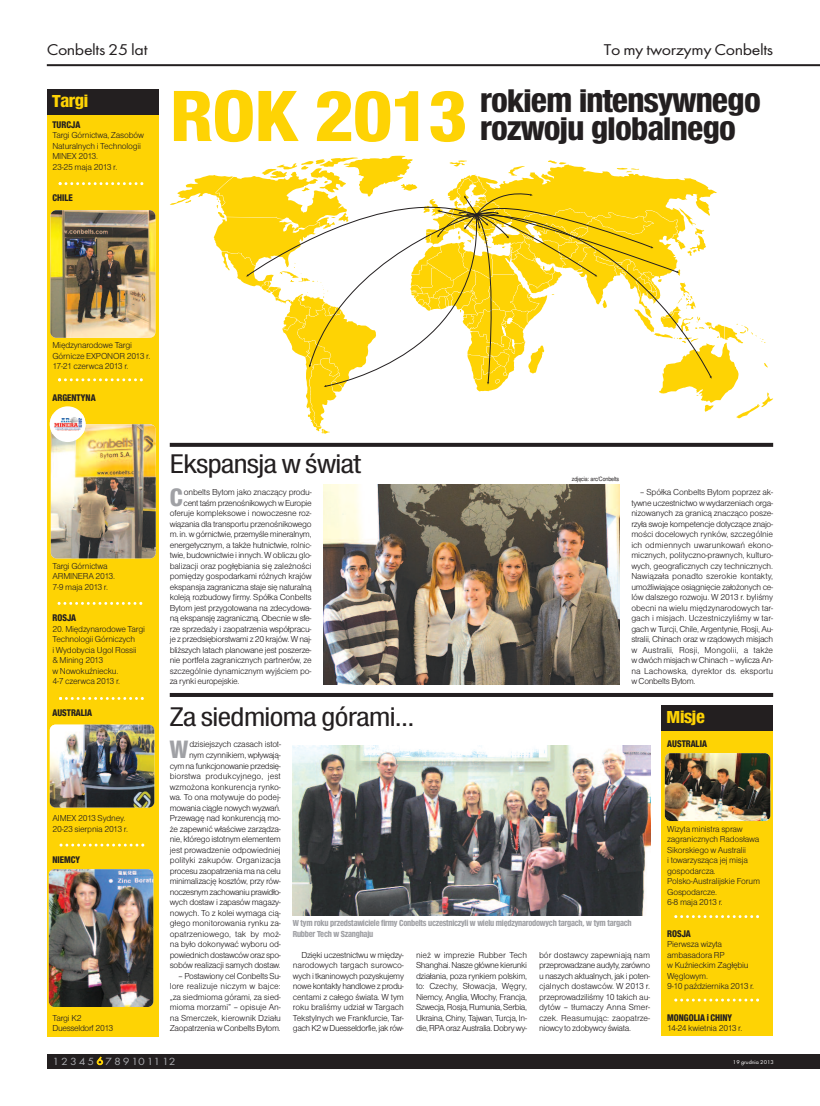
<style>
.page{position:relative;width:820px;height:1106px;background:#fff}
.page>*{position:absolute;margin:0;border:0;box-sizing:border-box;transform-origin:0 0}
.t1{font:75px "Wro Head";letter-spacing:-.02em;color:#fed304;scale:1.15 1}
.t2{font:33px/28px "Wro Head";letter-spacing:-.02em;color:#231f20;scale:1.15 1}
.t3{font:28px "Wro Sans Med";letter-spacing:-.02em;color:#231f20;scale:1.15 1}
.t4{font:26.1px "Wro Head";color:#a0a1a5;scale:1.05 1}
.t5{font:18px "Wro Head";letter-spacing:-.02em;color:#fed304;scale:1.15 1}
.t6{font:16.2px "Futura Book Pl";letter-spacing:-.025em;color:#231f20;scale:1.11 1}
.t7{font:10.8px "Futura Book Pl";letter-spacing:.165em;color:#a8a9ad;scale:1.11 1}
.t8{font:10px "Wro Head";letter-spacing:-.005em;color:#231f20}
.t9{font:300 9px/10.5px "Nimbus Sans DCE";letter-spacing:-.03em;color:#231f20}
.t10{font:9px/10.5px "Wro Head";letter-spacing:-.025em;color:#a0a1a5}
.t11{font:5.9px "Nimbus San LCE";letter-spacing:-.015em;color:#231f20;scale:.89 1}
.t12{font:5.7px "Futura Book Pl";letter-spacing:-.005em;color:#fff;scale:1.05 1}
.s1{color:#fed304}
</style>
<div class="page">
<div style="left:661px;top:705px;width:111px;height:330px;background:#fed304"></div>
<hr style="left:47px;top:64px;width:772px;height:2px;background:#231f20">
<div style="left:47px;top:1054px;width:772px;height:15px;background:#231f20"></div>
<div style="left:47px;top:89px;width:111px;height:947px;background:#fed304"></div>
<div style="left:47px;top:89px;width:111px;height:26px;background:#231f20"></div>
<img style="left:51px;top:424px;width:105px;height:134px;border-radius:6px">
<img style="left:50px;top:210px;width:105px;height:128px;border-radius:6px">
<img style="left:50px;top:724px;width:104px;height:83px;border-radius:6px">
<img style="left:49px;top:869px;width:104px;height:138px;border-radius:6px">
<img style="left:664px;top:753px;width:106px;height:68px;border-radius:6px">
<img style="left:323px;top:485px;width:295px;height:199px">
<svg style="left:170px;top:156px;width:602px;height:277px"></svg>
<svg style="left:170px;top:443px;width:602px;height:4px;fill:#231f20"></svg>
<hr style="left:170px;top:693px;width:602px;height:4px;background:#231f20">
<div style="left:661px;top:705px;width:111px;height:25px;background:#231f20"></div>
<svg style="left:674px;top:915px;width:84px;height:3px"></svg>
<svg style="left:59px;top:843px;width:85px;height:3px"></svg>
<svg style="left:59px;top:697px;width:85px;height:3px"></svg>
<svg style="left:58px;top:602px;width:84px;height:3px"></svg>
<svg style="left:58px;top:378px;width:85px;height:3px"></svg>
<svg style="left:59px;top:182px;width:84px;height:3px"></svg>
<svg style="left:674px;top:998px;width:84px;height:3px"></svg>
<div style="left:50px;top:406px;width:35px;height:36px;background:#fff;border-radius:50%"></div>
<img style="left:50px;top:414px;width:35px;height:19px">
<img style="left:292px;top:746px;width:358px;height:169px">
<h3 class="t6" style="left:47px;top:40px;width:92px">Conbelts 25 lat</h3>
<h3 class="t6" style="left:603px;top:40px;width:154px">To my tworzymy Conbelts</h3>
<h3 class="t5" style="left:52px;top:90px;width:33px">targi</h3>
<p class="t8" style="left:53px;top:118px;width:29px">turcJa</p>
<p class="t9" style="left:52px;top:130px;width:93px">Targi Górnictwa, Zasobów<br>Naturalnych i Technologii<br>MINEX 2013.<br>23-25 maja 2013 r.</p>
<p class="t8" style="left:53px;top:192px;width:22px">cHile</p>
<h1 class="t1" style="left:170px;top:71px;width:260px">rok 2013</h1>
<h2 class="t2" style="left:480px;top:87px;width:245px">rokiem intensywnego rozwoju globalnego</h2>
<p class="t9" style="left:52px;top:340px;width:99px">Międzynarodowe Targi<br>Górnicze EXPONOR 2013 r.<br>17-21 czerwca 2013 r.</p>
<p class="t8" style="left:53px;top:391px;width:45px">argentyna</p>
<p class="t9" style="left:52px;top:560px;width:64px">Targi Górnictwa<br>ARMINERA 2013.<br>7-9 maja 2013 r.</p>
<p class="t8" style="left:53px;top:612px;width:25px">roSJa</p>
<p class="t9" style="left:52px;top:623px;width:94px">20. Międzynarodowe Targi<br>Technologii Górniczych<br>i Wydobycia Ugol Rossii<br>&amp; Mining 2013<br>w Nowokuźniecku.<br>4-7 czerwca 2013 r.</p>
<p class="t8" style="left:53px;top:706px;width:41px">auStralia</p>
<p class="t9" style="left:52px;top:812px;width:77px">AIMEX 2013 Sydney.<br>20-23 sierpnia 2013 r.</p>
<p class="t8" style="left:53px;top:853px;width:29px">niemcy</p>
<p class="t9" style="left:52px;top:1012px;width:62px">Targi K2<br>Duesseldorf 2013</p>
<h3 class="t3" style="left:170px;top:447px;width:168px">Ekspansja w świat</h3>
<h3 class="t4" style="left:170px;top:481px;width:14px">c</h3>
<p class="t9" style="left:184px;top:487px;width:129px">onbelts Bytom jako znaczący produ-</p>
<p class="t9" style="left:183px;top:497px;width:129px">cent taśm przenośnikowych w Europie</p>
<p class="t9" style="left:170px;top:508px;width:143px">oferuje kompleksowe i nowoczesne roz-</p>
<p class="t9" style="left:170px;top:518px;width:143px">wiązania dla transportu przenośnikowego</p>
<p class="t9" style="left:170px;top:529px;width:143px">m. in. w górnictwie, przemyśle mineralnym,</p>
<p class="t9" style="left:170px;top:539px;width:143px">energetycznym, a także hutnictwie, rolnic-</p>
<p class="t9" style="left:170px;top:550px;width:143px">twie, budownictwie i innych. W obliczu glo-</p>
<p class="t9" style="left:170px;top:560px;width:143px">balizacji oraz pogłębiania się zależności</p>
<p class="t9" style="left:170px;top:571px;width:143px">pomiędzy gospodarkami różnych krajów</p>
<p class="t9" style="left:170px;top:581px;width:143px">ekspansja zagraniczna staje się naturalną</p>
<p class="t9" style="left:170px;top:592px;width:143px">koleją rozbudowy firmy. Spółka Conbelts</p>
<p class="t9" style="left:170px;top:602px;width:143px">Bytom jest przygotowana na zdecydowa-</p>
<p class="t9" style="left:170px;top:613px;width:143px">ną ekspansję zagraniczną. Obecnie w sfe-</p>
<p class="t9" style="left:170px;top:623px;width:143px">rze sprzedaży i zaopatrzenia współpracu-</p>
<p class="t9" style="left:170px;top:634px;width:143px">je z przedsiębiorstwami z 20 krajów. W naj-</p>
<p class="t9" style="left:170px;top:644px;width:143px">bliższych latach planowane jest poszerze-</p>
<p class="t9" style="left:170px;top:655px;width:143px">nie portfela zagranicznych partnerów, ze</p>
<p class="t9" style="left:170px;top:665px;width:143px">szczególnie dynamicznym wyjściem po-</p>
<p class="t9" style="left:170px;top:676px;width:71px">za rynki europejskie.</p>
<p class="t11" style="left:571px;top:476px;width:55px">zdjęcia: arc/Conbelts</p>
<p class="t9" style="left:631px;top:487px;width:143px;text-align:justify;text-indent:9px">– Spółka Conbelts Bytom poprzez ak&shy;tywne uczestnictwo w wydarzeniach orga&shy;nizowanych za granicą znacząco posze&shy;rzyła swoje kompetencje dotyczące znajo&shy;mości docelowych rynków, szczególnie ich odmiennych uwarunkowań ekono&shy;micznych, polityczno-prawnych, kulturo&shy;wych, geograficznych czy technicznych.<br>Nawiązała ponadto szerokie kontakty, umożliwiające osiągnięcie założonych ce&shy;lów dalszego rozwoju. W 2013 r. byliśmy obecni na wielu międzynarodowych tar&shy;gach i misjach. Uczestniczyliśmy w tar&shy;gach w Turcji, Chile, Argentynie, Rosji, Au&shy;stralii, Chinach oraz w rządowych misjach w Australii, Rosji, Mongolii, a także w dwóch misjach w Chinach – wylicza An&shy;na Lachowska, dyrektor ds. eksportu w Conbelts Bytom.</p>
<h3 class="t3" style="left:170px;top:699px;width:214px">Za siedmioma górami…</h3>
<h3 class="t5" style="left:666px;top:706px;width:35px">misje</h3>
<h3 class="t4" style="left:170px;top:733px;width:19px">w</h3>
<p class="t9" style="left:170px;top:739px;width:113px;text-align:right">dzisiejszych czasach istot-<br>nym czynnikiem, wpływają-<br>cym na funkcjonowanie przedsię&shy;biorstwa produkcyjnego, jest wzmożona konkurencja rynko&shy;wa. To ona motywuje do podej&shy;mowania ciągle nowych wyzwań.<br>Przewagę nad konkurencją mo&shy;że zapewnić właściwe zarządza&shy;nie, którego istotnym elementem jest prowadzenie odpowiedniej polityki zakupów. Organizacja procesu zaopatrzenia ma na celu minimalizację kosztów, przy rów&shy;noczesnym zachowaniu prawidło&shy;wych dostaw i zapasów magazy&shy;nowych. To z kolei wymaga cią&shy;głego monitorowania rynku za&shy;opatrzeniowego, tak by moż&shy;na było dokonywać wyboru od&shy;powiednich dostawców oraz spo&shy;sobów realizacji samych dostaw.</p>
<p class="t9" style="left:170px;top:970px;width:113px;text-align:justify;text-indent:9px">– Postawiony cel Conbelts Su&shy;lore realizuje niczym w bajce: „za siedmioma górami, za sied&shy;mioma morzami” – opisuje An&shy;na Smerczek, kierownik Działu Zaopatrzenia w Conbelts Bytom.</p>
<p class="t10" style="left:292px;top:917px;width:340px">w tym roku przedstawiciele firmy conbelts uczestniczyli w wielu międzynarodowych targach, w tym targach rubber tech w Szanghaju</p>
<p class="t9" style="left:293px;top:949px;width:113px;text-align:justify;text-indent:9px">Dzięki uczestnictwu w między&shy;narodowych targach surowco&shy;wych i tkaninowych pozyskujemy nowe kontakty handlowe z produ&shy;centami z całego świata. W tym roku braliśmy udział w Targach Tekstylnych we Frankfurcie, Tar&shy;gach K2 w Duesseldorfie, jak rów-</p>
<p class="t9" style="left:416px;top:949px;width:113px;text-align:justify">nież w imprezie Rubber Tech Shanghai. Nasze główne kierunki działania, poza rynkiem polskim, to: Czechy, Słowacja, Węgry, Niemcy, Anglia, Włochy, Francja, Szwecja, Rosja, Rumunia, Serbia, Ukraina, Chiny, Tajwan, Turcja, In&shy;die, RPA oraz Australia. Dobry wy-</p>
<p class="t9" style="left:539px;top:949px;width:113px;text-align:justify">bór dostawcy zapewniają nam przeprowadzane audyty, zarówno u naszych aktualnych, jak i poten&shy;cjalnych dostawców. W 2013 r. przeprowadziliśmy 10 takich au&shy;dytów – tłumaczy Anna Smer&shy;czek. Reasumując: zaopatrze&shy;niowcy to zdobywcy świata.</p>
<p class="t8" style="left:667px;top:738px;width:41px">auStralia</p>
<p class="t9" style="left:667px;top:823px;width:94px">Wizyta ministra spraw zagranicznych Radosława<br>Sikorskiego w Australii<br>i towarzysząca jej misja gospodarcza.<br>Polsko-Australijskie Forum<br>Gospodarcze.<br>6-8 maja 2013 r.</p>
<p class="t8" style="left:667px;top:927px;width:25px">roSJa</p>
<p class="t9" style="left:667px;top:938px;width:88px">Pierwsza wizyta ambasadora RP<br>w Kuźnieckim Zagłębiu<br>Węglowym.<br>9-10 października 2013 r.</p>
<p class="t8" style="left:667px;top:1011px;width:66px">mongolia i cHiny</p>
<p class="t9" style="left:667px;top:1022px;width:77px">14-24 kwietnia 2013 r.</p>
<p class="t7" style="left:52px;top:1054px;width:112px">12345<span class="s1">6</span>789101112</p>
<p class="t12" style="left:732px;top:1059px;width:40px">19 grudnia 2013</p>
</div>
